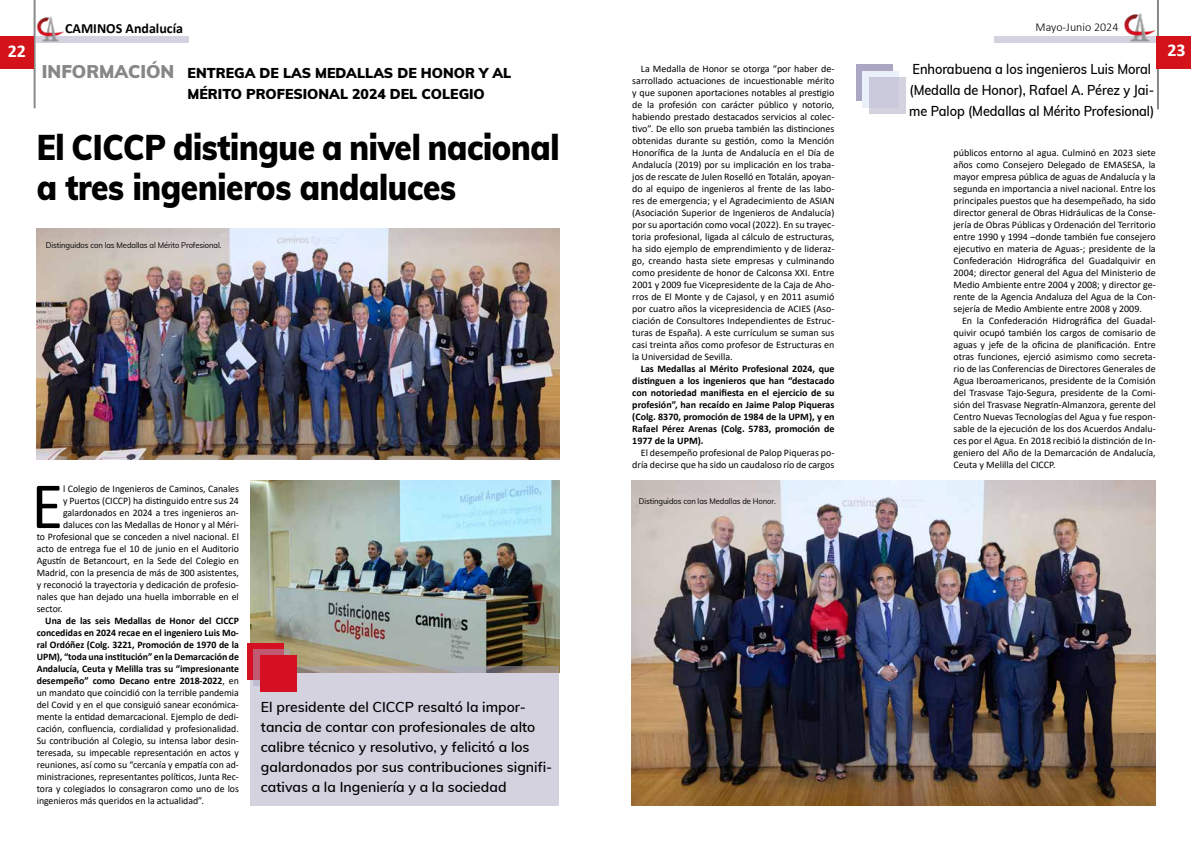
<style>
.page{position:relative;width:1191px;height:842px;background:#fff}
.page>*{position:absolute;margin:0;border:0;box-sizing:border-box;transform-origin:0 0}
.t1{font:66.7px "Calibri";color:#000}
.t2{font:900 35px/40px "Muli";letter-spacing:-.01em;color:#000;scale:.9 1}
.t3{font:700 18px "Calibri";color:#fff}
.t4{font:600 14px/20px "Muli";color:#000}
.t5{font:600 14px/21px "Muli";color:#000;scale:.91 1}
.t6{font:900 14px/21px "Muli";color:#000}
.t7{font:700 14px "Calibri";color:#000}
.t8{font:300 12px "Calibri";color:#000}
.t9{font:10px/12px "Calibri";color:#000;text-align:justify}
.t10{font:700 10px/12px "Calibri";color:#000;text-align:justify}
.t11{font:8px "Muli";letter-spacing:-.01em;color:#000;scale:.95 1}
.s1{font-size:18px;color:#878789}
.s2{font-weight:700}
</style>
<div class="page">
<img style="left:631px;top:480px;width:524px;height:326px">
<div style="left:856px;top:65px;width:36px;height:36px;background:#aba6c1"></div>
<div style="left:862px;top:71px;width:36px;height:36px;background:#ebeff9"></div>
<div style="left:869px;top:78px;width:36px;height:36px;background:#cbcadd"></div>
<img style="left:36px;top:228px;width:523px;height:231px">
<img style="left:250px;top:480px;width:309px;height:192px">
<div style="left:250px;top:667px;width:308px;height:139px;background:#d5d2e0"></div>
<div style="left:247px;top:643px;width:36px;height:36px;background:#d51022"></div>
<svg style="left:254px;top:649px;width:36px;height:36px"></svg>
<div style="left:260px;top:656px;width:36px;height:36px;background:#d51022"></div>
<hr style="left:34px;top:0;width:2px;height:108px;background:#898889">
<div style="left:35px;top:36px;width:154px;height:7px;background:#d5d2e0"></div>
<img style="left:35px;top:14px;width:29px;height:30px">
<div style="left:0;top:36px;width:34px;height:32px;background:#d3121a"></div>
<div style="left:994px;top:36px;width:163px;height:7px;background:#d5d2e0"></div>
<hr style="left:1157px;top:0;width:2px;height:109px;background:#898889">
<img style="left:1124px;top:13px;width:33px;height:30px">
<div style="left:1157px;top:36px;width:34px;height:33px;background:#d3121a"></div>
<h3 class="t3" style="left:8px;top:38px;width:20px">22</h3>
<h3 class="t7" style="left:65px;top:18px;width:119px">CAMINOS Andalucía</h3>
<h3 class="t6" style="left:188px;top:62px;width:325px;text-indent:-146px"><span class="s1">INFORMACIÓN</span> ENTREGA DE LAS MEDALLAS DE HONOR Y AL<br>MÉRITO PROFESIONAL 2024 DEL COLEGIO</h3>
<h2 class="t2" style="left:37px;top:126px;width:582px">El CICCP distingue a nivel nacional a tres ingenieros andaluces</h2>
<p class="t11" style="left:46px;top:239px;width:186px">Distinguidos con las Medallas al Mérito Profesional.</p>
<h1 class="t1" style="left:31px;top:460px;width:33px">E</h1>
<p class="t9" style="left:63px;top:482px;width:177px">l Colegio de Ingenieros de Caminos, Canales</p>
<p class="t9" style="left:63px;top:494px;width:177px">y Puertos (CICCP) ha distinguido entre sus 24</p>
<p class="t9" style="left:63px;top:506px;width:177px">galardonados en 2024 a tres ingenieros an-</p>
<p class="t9" style="left:63px;top:518px;width:177px">daluces con las Medallas de Honor y al Méri-</p>
<p class="t9" style="left:37px;top:530px;width:204px">to Profesional que se conceden a nivel nacional. El</p>
<p class="t9" style="left:37px;top:542px;width:204px">acto de entrega fue el 10 de junio en el Auditorio</p>
<p class="t9" style="left:37px;top:554px;width:204px">Agustín de Betancourt, en la Sede del Colegio en</p>
<p class="t9" style="left:37px;top:566px;width:204px">Madrid, con la presencia de más de 300 asistentes,</p>
<p class="t9" style="left:37px;top:578px;width:204px">y reconoció la trayectoria y dedicación de profesio-</p>
<p class="t9" style="left:37px;top:590px;width:204px">nales que han dejado una huella imborrable en el</p>
<p class="t9" style="left:37px;top:602px;width:27px">sector.</p>
<p class="t9" style="left:37px;top:614px;width:204px;text-indent:9px"><span class="s2">Una de las seis Medallas de Honor del CICCP concedidas en 2024 recae en el ingeniero Luis Mo&shy;ral Ordóñez (Colg. 3221, Promoción de 1970 de la UPM), “toda una institución” en la Demarcación de Andalucía, Ceuta y Melilla tras su “impresionante desempeño” como Decano entre 2018-2022</span>, en un mandato que coincidió con la terrible pandemia del Covid y en el que consiguió sanear económica&shy;mente la entidad demarcacional. Ejemplo de dedi&shy;cación, confluencia, cordialidad y profesionalidad.<br>Su contribución al Colegio, su intensa labor desin&shy;teresada, su impecable representación en actos y reuniones, así como su “cercanía y empatía con ad&shy;ministraciones, representantes políticos, Junta Rec&shy;tora y colegiados lo consagraron como uno de los ingenieros más queridos en la actualidad”.</p>
<h3 class="t4" style="left:261px;top:696px;width:293px">El presidente del CICCP resaltó la impor&shy;tancia de contar con profesionales de alto calibre técnico y resolutivo, y felicitó a los galardonados por sus contribuciones signifi&shy;cativas a la Ingeniería y a la sociedad</h3>
<p class="t9" style="left:632px;top:62px;width:204px;text-indent:8px">La Medalla de Honor se otorga “por haber de&shy;sarrollado actuaciones de incuestionable mérito y que suponen aportaciones notables al prestigio de la profesión con carácter público y notorio, habiendo prestado destacados servicios al colec&shy;tivo”. De ello son prueba también las distinciones obtenidas durante su gestión, como la Mención Honorífica de la Junta de Andalucía en el Día de Andalucía (2019) por su implicación en los traba&shy;jos de rescate de Julen Roselló en Totalán, apoyan&shy;do al equipo de ingenieros al frente de las labo&shy;res de emergencia; y el Agradecimiento de ASIAN (Asociación Superior de Ingenieros de Andalucía) por su aportación como vocal (2022). En su trayec&shy;toria profesional, ligada al cálculo de estructuras, ha sido ejemplo de emprendimiento y de lideraz&shy;go, creando hasta siete empresas y culminando como presidente de honor de Calconsa XXI. Entre 2001 y 2009 fue Vicepresidente de la Caja de Aho&shy;rros de El Monte y de Cajasol, y en 2011 asumió por cuatro años la vicepresidencia de ACIES (Aso&shy;ciación de Consultores Independientes de Estruc&shy;turas de España). A este currículum se suman sus casi treinta años como profesor de Estructuras en la Universidad de Sevilla.</p>
<p class="t10" style="left:632px;top:363px;width:204px;text-indent:8px">Las Medallas al Mérito Profesional 2024, que distinguen a los ingenieros que han “destacado con notoriedad manifiesta en el ejercicio de su profesión”, han recaído en Jaime Palop Piqueras (Colg. 8370, promoción de 1984 de la UPM), y en Rafael Pérez Arenas (Colg. 5783, promoción de 1977 de la UPM).</p>
<p class="t9" style="left:632px;top:446px;width:204px;text-align:right">El desempeño profesional de Palop Piqueras po&shy;dría decirse que ha sido un caudaloso río de cargos</p>
<p class="t11" style="left:639px;top:495px;width:146px">Distinguidos con las Medallas de Honor.</p>
<p class="t8" style="left:1035px;top:20px;width:84px">Mayo-Junio 2024</p>
<h3 class="t5" style="left:909px;top:57px;width:271px">Enhorabuena a los ingenieros Luis Moral (Medalla de Honor), Rafael A. Pérez y Jai&shy;me Palop (Medallas al Mérito Profesional)</h3>
<p class="t9" style="left:953px;top:146px;width:204px">públicos entorno al agua. Culminó en 2023 siete años como Consejero Delegado de EMASESA, la mayor empresa pública de aguas de Andalucía y la segunda en importancia a nivel nacional. Entre los principales puestos que ha desempeñado, ha sido director general de Obras Hidráulicas de la Conse&shy;jería de Obras Públicas y Ordenación del Territorio entre 1990 y 1994 –donde también fue consejero ejecutivo en materia de Aguas-; presidente de la Confederación Hidrográfica del Guadalquivir en 2004; director general del Agua del Ministerio de Medio Ambiente entre 2004 y 2008; y director ge&shy;rente de la Agencia Andaluza del Agua de la Con&shy;sejería de Medio Ambiente entre 2008 y 2009.</p>
<p class="t9" style="left:953px;top:314px;width:204px;text-indent:9px">En la Confederación Hidrográfica del Guadal&shy;quivir ocupó también los cargos de comisario de aguas y jefe de la oficina de planificación. Entre otras funciones, ejerció asimismo como secreta&shy;rio de las Conferencias de Directores Generales de Agua Iberoamericanos, presidente de la Comisión del Trasvase Tajo-Segura, presidente de la Comi&shy;sión del Trasvase Negratín-Almanzora, gerente del Centro Nuevas Tecnologías del Agua y fue respon&shy;sable de la ejecución de los dos Acuerdos Andalu&shy;ces por el Agua. En 2018 recibió la distinción de In&shy;geniero del Año de la Demarcación de Andalucía, Ceuta y Melilla del CICCP.</p>
<h3 class="t3" style="left:1167px;top:37px;width:20px">23</h3>
</div>
